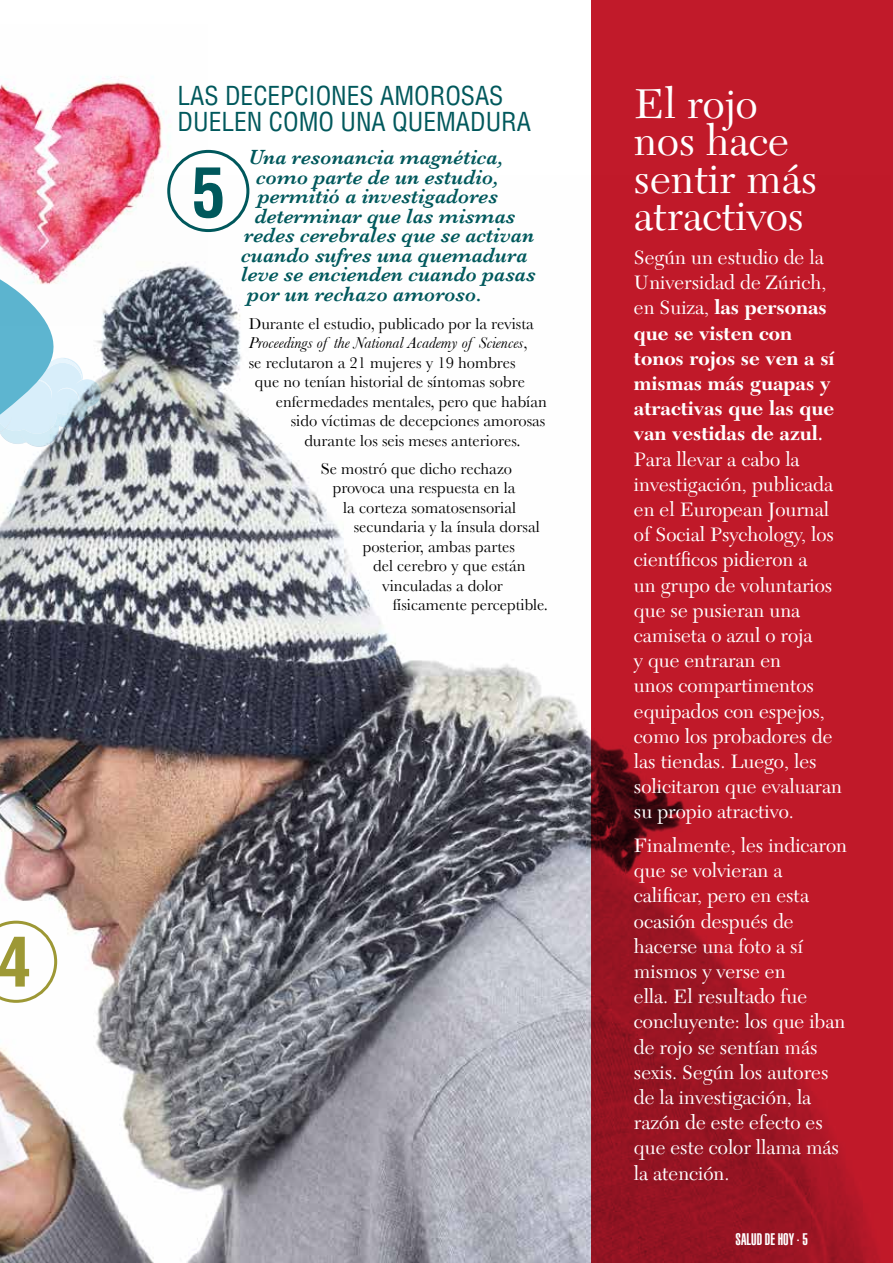
<style>
.page{position:relative;width:893px;height:1263px;background:#fff}
.page>*{position:absolute;margin:0;border:0;box-sizing:border-box;transform-origin:0 0}
.t1{font:43.5px/37.5px "New Caledonia";color:#fff}
.t2{font:condensed 25.5px/25.5px "Helvetica";color:#00585c}
.t3{font:italic 600 21px "Baskerville";color:#00585c}
.t4{font:20.25px/25.2px "New Caledonia LT Std";color:#fff}
.t5{font:16.5px "Baskerville";color:#000}
.t6{font:italic 16.5px "Baskerville";color:#000}
.t7{font:900 extra-condensed 16.5px "Helvetica";color:#fff}
.s1{font-style:normal}
.s2{font-weight:700}
.s3{font-weight:600}
</style>
<div class="page">
<div style="left:591px;top:0;width:302px;height:1263px;background:#c11a2a"></div>
<img style="left:0;top:175px;width:880px;height:1088px">
<img style="left:0;top:76px;width:207px;height:249px">
<svg style="left:0;top:921px;width:57px;height:82px"></svg>
<div style="left:167px;top:150px;width:82px;height:82px;border:3px solid #00585c;border-radius:50%"></div>
<svg style="left:194px;top:167px;width:29px;height:51px"></svg>
<p class="t2" style="left:178px;top:83px;width:355px">LAS DECEPCIONES AMOROSAS<br>DUELEN COMO UNA QUEMADURA</p>
<p class="t3" style="left:249px;top:145px;width:256px">Una resonancia magnética,</p>
<p class="t3" style="left:256px;top:164px;width:244px">como parte de un estudio,</p>
<p class="t3" style="left:258px;top:184px;width:242px">permitió a investigadores</p>
<p class="t3" style="left:255px;top:203px;width:262px">determinar que las mismas</p>
<p class="t3" style="left:244px;top:223px;width:292px">redes cerebrales que se activan</p>
<p class="t3" style="left:241px;top:242px;width:288px">cuando sufres una quemadura</p>
<p class="t3" style="left:241px;top:262px;width:296px">leve se encienden cuando pasas</p>
<p class="t3" style="left:247px;top:281px;width:236px">por un rechazo amoroso.</p>
<p class="t5" style="left:249px;top:313px;width:287px">Durante el estudio, publicado por la revista</p>
<p class="t6" style="left:249px;top:333px;width:280px">Proceedings of the National Academy of Sciences<span class="s1">,</span></p>
<p class="t5" style="left:249px;top:352px;width:268px">se reclutaron a 21 mujeres y 19 hombres</p>
<p class="t5" style="left:255px;top:372px;width:272px">que no tenían historial de síntomas sobre</p>
<p class="t5" style="left:276px;top:391px;width:273px">enfermedades mentales, pero que habían</p>
<p class="t5" style="left:291px;top:411px;width:256px">sido víctimas de decepciones amorosas</p>
<p class="t5" style="left:304px;top:430px;width:218px">durante los seis meses anteriores.</p>
<p class="t5" style="left:321px;top:458px;width:193px">Se mostró que dicho rechazo</p>
<p class="t5" style="left:333px;top:478px;width:184px">provoca una respuesta en la</p>
<p class="t5" style="left:343px;top:497px;width:174px">la corteza somatosensorial</p>
<p class="t5" style="left:354px;top:517px;width:187px">secundaria y la ínsula dorsal</p>
<p class="t5" style="left:363px;top:537px;width:154px">posterior, ambas partes</p>
<p class="t5" style="left:373px;top:556px;width:154px">del cerebro y que están</p>
<p class="t5" style="left:382px;top:576px;width:122px">vinculadas a dolor</p>
<p class="t5" style="left:393px;top:595px;width:157px">físicamente perceptible.</p>
<h1 class="t1" style="left:634px;top:86px;width:185px">El rojo nos hace sentir más atractivos</h1>
<p class="t4" style="left:634px;top:245px;width:210px">Según un estudio de la<br>Universidad de Zúrich, en Suiza, <span class="s2">las personas que se visten con tonos rojos se ven a sí mismas más guapas y atractivas que las que van vestidas de azul</span><span class="s3">.<br></span>Para llevar a cabo la investigación, publicada en el European Journal of Social Psychology, los científicos pidieron a<br>un grupo de voluntarios que se pusieran una camiseta o azul o roja<br>y que entraran en<br>unos compartimentos equipados con espejos, como los probadores de las tiendas. Luego, les solicitaron que evaluaran su propio atractivo.</p>
<p class="t4" style="left:634px;top:833px;width:215px">Finalmente, les indicaron que se volvieran a calificar, pero en esta ocasión después de hacerse una foto a sí mismos y verse en<br>ella. El resultado fue concluyente: los que iban de rojo se sentían más sexis. Según los autores de la investigación, la razón de este efecto es que este color llama más la atención.</p>
<p class="t7" style="left:736px;top:1230px;width:74px">SALUD DE HOY · 5</p>
</div>
